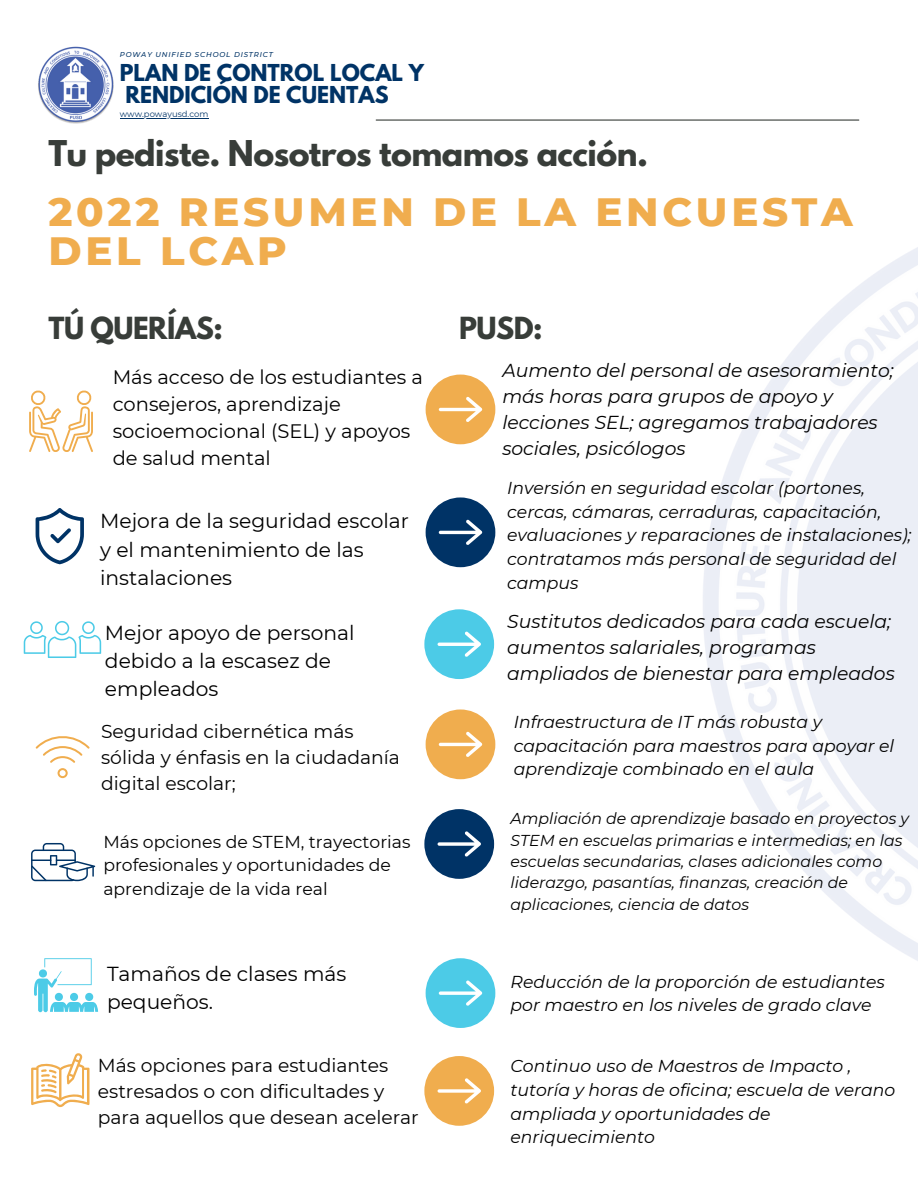
<style>
.page{position:relative;width:918px;height:1188px;background:#fff}
.page>*{position:absolute;margin:0;border:0;box-sizing:border-box;transform-origin:0 0}
.t1{font:800 40.35px/39.3px "Montserrat";letter-spacing:.095em;color:#f0ad4e}
.t2{font:700 31.5px "League Spartan";letter-spacing:-.015em;color:#383d39}
.t3{font:700 27px "League Spartan";letter-spacing:-.015em;color:#383d39}
.t4{font:700 20.7px/21.6px "League Spartan";color:#036}
.t5{font:20.25px/28.2px "Montserrat";color:#000}
.t6{font:19.5px/27px "Montserrat";color:#000}
.t7{font:italic 18.75px/25.8px "Montserrat";color:#000}
.t8{font:18.75px/25.8px "Montserrat";color:#000}
.t9{font:italic 17.25px/23.7px "Montserrat";color:#000}
.t10{font:17.25px/23.7px "Montserrat";color:#000}
.t11{font:italic 15.75px/21.3px "Montserrat";color:#000}
.t12{font:8.4px "Montserrat";color:#036}
.t13{font:italic 500 7.05px "Montserrat";letter-spacing:.12em;color:#036}
</style>
<div class="page">
<hr style="left:376px;top:119px;width:483px;height:2px;background:#383d39">
<img style="left:38px;top:46px;width:76px;height:78px">
<svg style="left:29px;top:390px;width:64px;height:62px"></svg>
<svg style="left:36px;top:508px;width:48px;height:56px"></svg>
<svg style="left:36px;top:736px;width:54px;height:42px"></svg>
<svg style="left:31px;top:843px;width:64px;height:38px"></svg>
<svg style="left:426px;top:375px;width:69px;height:69px"></svg>
<svg style="left:426px;top:497px;width:69px;height:70px"></svg>
<svg style="left:424px;top:609px;width:70px;height:70px"></svg>
<svg style="left:426px;top:709px;width:69px;height:70px"></svg>
<svg style="left:424px;top:809px;width:70px;height:70px"></svg>
<svg style="left:424px;top:1056px;width:70px;height:70px"></svg>
<svg style="left:31px;top:1053px;width:58px;height:54px"></svg>
<svg style="left:24px;top:621px;width:77px;height:37px"></svg>
<svg style="left:34px;top:958px;width:64px;height:54px"></svg>
<svg style="left:426px;top:958px;width:69px;height:70px"></svg>
<hr style="left:120px;top:118px;width:88px;height:1px;background:#036">
<p class="t13" style="left:120px;top:51px;width:155px">POWAY UNIFIED SCHOOL DISTRICT</p>
<p class="t4" style="left:120px;top:65px;width:306px">PLAN DE CONTROL LOCAL Y<br>RENDICIÓN DE CUENTAS</p>
<p class="t12" style="left:120px;top:109px;width:90px">www.powayusd.com</p>
<h2 class="t2" style="left:48px;top:137px;width:601px">Tu pediste. Nosotros tomamos acción.</h2>
<h1 class="t1" style="left:48px;top:192px;width:806px">2022 RESUMEN DE LA ENCUESTA<br>DEL LCAP</h1>
<h3 class="t3" style="left:48px;top:315px;width:176px">TÚ QUERÍAS:</h3>
<h3 class="t3" style="left:459px;top:315px;width:85px">PUSD:</h3>
<p class="t6" style="left:113px;top:363px;width:312px">Más acceso de los estudiantes a consejeros, aprendizaje socioemocional (SEL) y apoyos de salud mental</p>
<p class="t7" style="left:502px;top:357px;width:393px">Aumento del personal de asesoramiento; más horas para grupos de apoyo y lecciones SEL; agregamos trabajadores sociales, psicólogos</p>
<p class="t5" style="left:100px;top:507px;width:310px">Mejora de la seguridad escolar y el mantenimiento de las instalaciones</p>
<p class="t5" style="left:105px;top:619px;width:251px">Mejor apoyo de personal debido a la escasez de empleados</p>
<p class="t8" style="left:101px;top:719px;width:300px">Seguridad cibernética más sólida y énfasis en la ciudadanía digital escolar;</p>
<p class="t10" style="left:103px;top:830px;width:309px">Más opciones de STEM, trayectorias profesionales y oportunidades de aprendizaje de la vida real</p>
<p class="t9" style="left:507px;top:476px;width:406px">Inversión en seguridad escolar (portones, cercas, cámaras, cerraduras, capacitación, evaluaciones y reparaciones de instalaciones); contratamos más personal de seguridad del campus</p>
<p class="t7" style="left:507px;top:608px;width:389px">Sustitutos dedicados para cada escuela; aumentos salariales, programas ampliados de bienestar para empleados</p>
<p class="t9" style="left:514px;top:710px;width:382px">Infraestructura de IT más robusta y capacitación para maestros para apoyar el aprendizaje combinado en el aula</p>
<p class="t11" style="left:511px;top:808px;width:400px">Ampliación de aprendizaje basado en proyectos y STEM en escuelas primarias e intermedias; en las escuelas secundarias, clases adicionales como liderazgo, pasantías, finanzas, creación de aplicaciones, ciencia de datos</p>
<p class="t5" style="left:107px;top:960px;width:241px">Tamaños de clases más pequeños.</p>
<p class="t9" style="left:511px;top:970px;width:376px">Reducción de la proporción de estudiantes por maestro en los niveles de grado clave</p>
<p class="t8" style="left:98px;top:1053px;width:322px">Más opciones para estudiantes estresados o con dificultades y para aquellos que desean acelerar</p>
<p class="t9" style="left:511px;top:1054px;width:386px">Continuo uso de Maestros de Impacto , tutoría y horas de oficina; escuela de verano ampliada y oportunidades de enriquecimiento</p>
</div>
